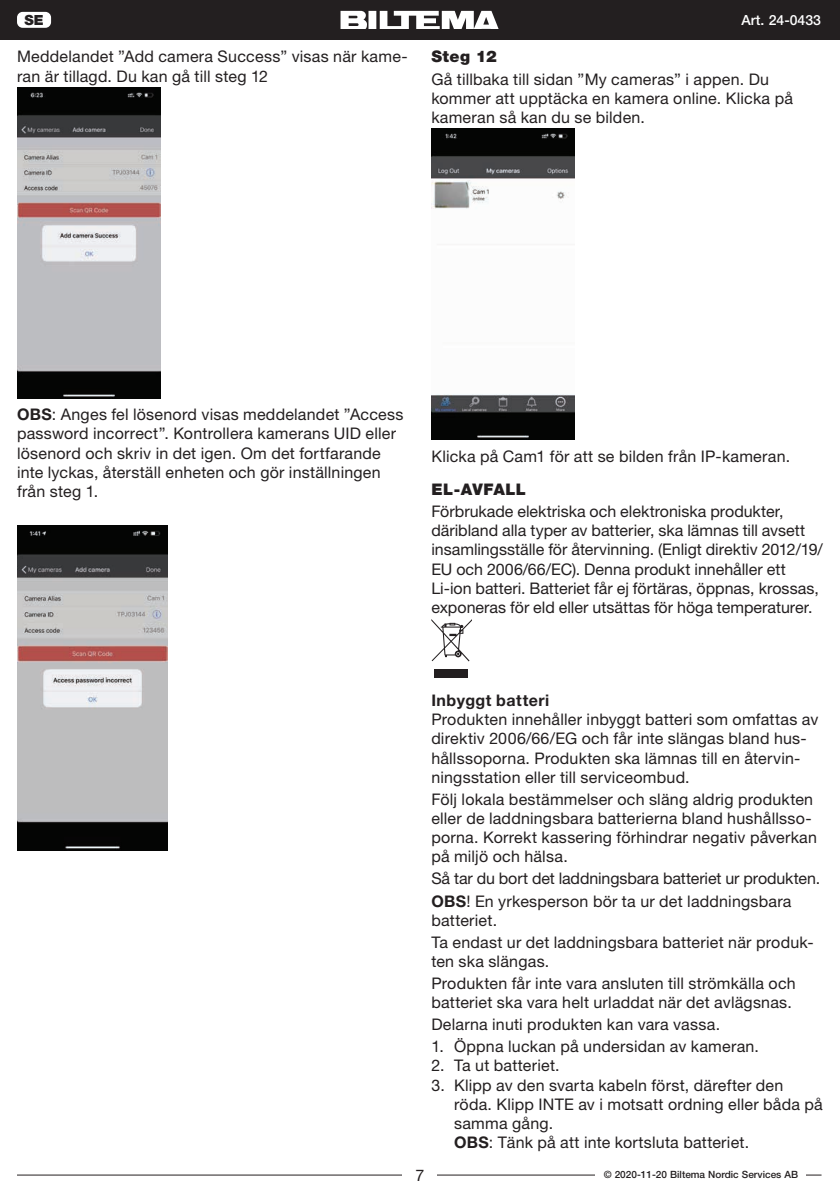
<style>
.page{position:relative;width:840px;height:1191px;background:#fff}
.page>*{position:absolute;margin:0;border:0;box-sizing:border-box;transform-origin:0 0}
.t1{font:16px/19.2px "Helvetica Neue LT Std";letter-spacing:.01em;color:#231f20}
.t2{font:900 16px "Helvetica Neue LT Std";letter-spacing:.03em;color:#231f20}
.t3{font:700 16px "Helvetica Neue LT Std";letter-spacing:.03em;color:#231f20}
.t4{font:500 14px "Helvetica Neue LT Std";color:#fff}
.t5{font:900 14px "Helvetica Neue LT Std";color:#231f20}
.t6{font:500 10px "Helvetica Neue LT Std";color:#231f20}
.s1{font-weight:700}
</style>
<div class="page">
<hr style="left:17px;top:1174px;width:804px;height:1px;background:#231f20">
<div style="left:0;top:0;width:839px;height:40px;background:#231f20"></div>
<svg style="left:340px;top:11px;width:159px;height:18px"></svg>
<div style="left:403px;top:1166px;width:34px;height:17px;background:#fff"></div>
<div style="left:595px;top:1164px;width:210px;height:19px;background:#fff"></div>
<div style="left:17px;top:12px;width:34px;height:16px;background:#fff;border-radius:6px"></div>
<img style="left:431px;top:129px;width:143px;height:310px">
<div style="left:434px;top:669px;width:33px;height:9px;background:#231f20"></div>
<svg style="left:431px;top:619px;width:40px;height:42px"></svg>
<img style="left:17px;top:88px;width:143px;height:310px">
<img style="left:17px;top:525px;width:150px;height:326px">
<p class="t5" style="left:24px;top:11px;width:21px">SE</p>
<p class="t1" style="left:17px;top:47px;width:392px">Meddelandet ”Add camera Success” visas när kame&shy;ran är tillagd. Du kan gå till steg 12</p>
<p class="t4" style="left:741px;top:11px;width:81px">Art. 24-0433</p>
<p class="t2" style="left:431px;top:47px;width:67px">Steg 12</p>
<p class="t1" style="left:431px;top:69px;width:363px">Gå tillbaka till sidan ”My cameras” i appen. Du kommer att upptäcka en kamera online. Klicka på kameran så kan du se bilden.</p>
<p class="t1" style="left:17px;top:405px;width:388px"><span class="s1">OBS</span>: Anges fel lösenord visas meddelandet ”Access password incorrect”. Kontrollera kamerans UID eller lösenord och skriv in det igen. Om det fortfarande inte lyckas, återställ enheten och gör inställningen från steg 1.</p>
<p class="t1" style="left:431px;top:446px;width:360px">Klicka på Cam1 för att se bilden från IP-kameran.</p>
<p class="t2" style="left:431px;top:479px;width:96px">EL-AVFALL</p>
<p class="t1" style="left:431px;top:501px;width:393px">Förbrukade elektriska och elektroniska produkter, däribland alla typer av batterier, ska lämnas till avsett insamlingsställe för återvinning. (Enligt direktiv 2012/19/ EU och 2006/66/EC). Denna produkt innehåller ett Li-ion batteri. Batteriet får ej förtäras, öppnas, krossas, exponeras för eld eller utsättas för höga temperaturer.</p>
<p class="t3" style="left:431px;top:690px;width:119px">Inbyggt batteri</p>
<p class="t1" style="left:431px;top:709px;width:388px">Produkten innehåller inbyggt batteri som omfattas av direktiv 2006/66/EG och får inte slängas bland hus&shy;hållssoporna. Produkten ska lämnas till en återvin&shy;ningsstation eller till serviceombud.</p>
<p class="t1" style="left:431px;top:789px;width:387px">Följ lokala bestämmelser och släng aldrig produkten eller de laddningsbara batterierna bland hushållsso&shy;porna. Korrekt kassering förhindrar negativ påverkan på miljö och hälsa.</p>
<p class="t1" style="left:431px;top:867px;width:390px;line-height:22px">Så tar du bort det laddningsbara batteriet ur produkten.<br><span class="s1">OBS</span>! En yrkesperson bör ta ur det laddningsbara</p>
<p class="t1" style="left:431px;top:908px;width:383px;line-height:22px">batteriet.<br>Ta endast ur det laddningsbara batteriet när produk-</p>
<p class="t1" style="left:431px;top:950px;width:366px;line-height:22px">ten ska slängas.<br>Produkten får inte vara ansluten till strömkälla och</p>
<p class="t1" style="left:431px;top:991px;width:362px;line-height:22px">batteriet ska vara helt urladdat när det avlägsnas.<br>Delarna inuti produkten kan vara vassa.</p>
<p class="t1" style="left:431px;top:1036px;width:329px">1. Öppna luckan på undersidan av kameran.</p>
<p class="t1" style="left:431px;top:1056px;width:130px">2. Ta ut batteriet.</p>
<p class="t1" style="left:454px;top:1075px;width:370px;text-indent:-23px">3. Klipp av den svarta kabeln först, därefter den röda. Klipp INTE av i motsatt ordning eller båda på samma gång.<br><span class="s1">OBS</span>: Tänk på att inte kortsluta batteriet.</p>
<p class="t1" style="left:415px;top:1165px;width:10px">7</p>
<p class="t6" style="left:603px;top:1168px;width:196px">© 2020-11-20 Biltema Nordic Services AB</p>
</div>
